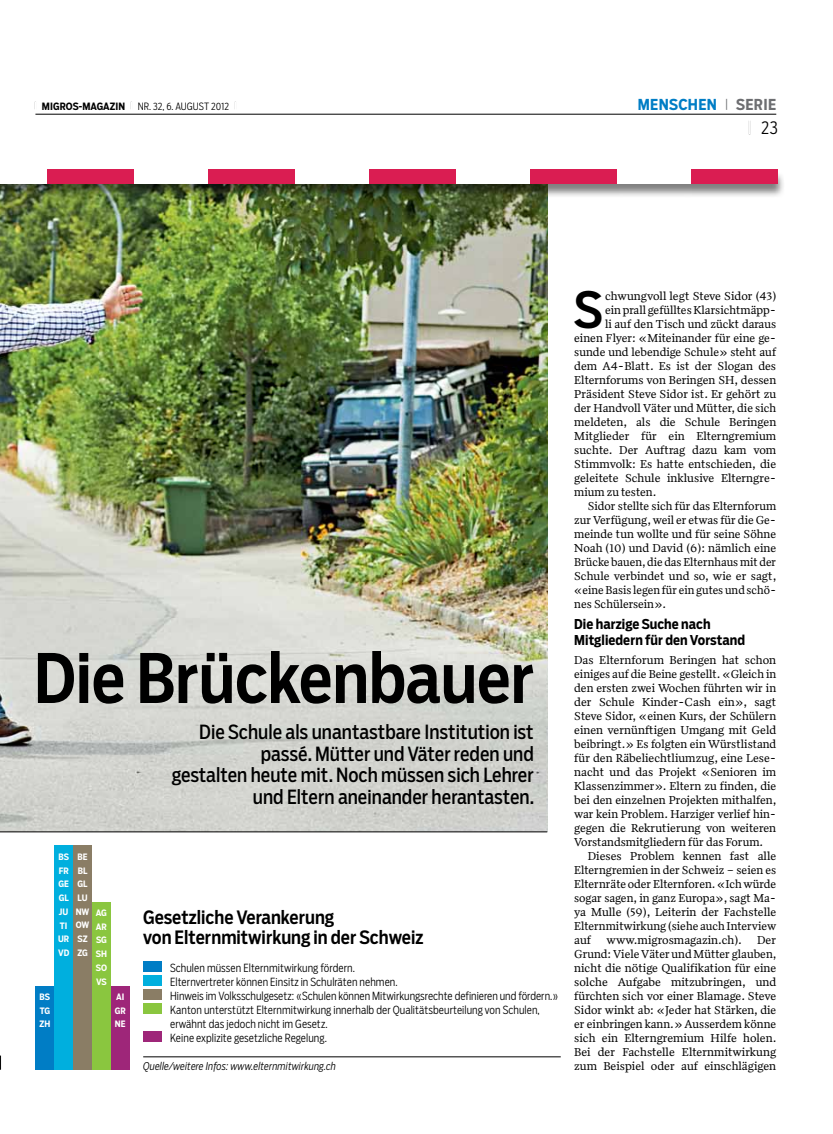
<style>
.page{position:relative;width:833px;height:1134px;background:#fff}
.page>*{position:absolute;margin:0;border:0;box-sizing:border-box;transform-origin:0 0}
.t1{font:500 67.5px "Salvo Sans Cond";letter-spacing:-.005em;color:#000}
.t2{font:500 49.62px "Salvo Sans Cond";color:#000}
.t3{font:19.38px/21.8px "Salvo Sans Cond";color:#000;text-align:right}
.t4{font:500 18.25px/19.8px "Salvo Sans Cond";color:#000}
.t5{font:300 17.5px "Salvo Sans Cond";color:#000}
.t6{font:700 15px "Salvo Sans Cond";letter-spacing:.02em;color:#007dc5}
.t7{font:700 13.5px/15.2px "Salvo Sans Cond";letter-spacing:.005em;color:#000}
.t8{font:11.75px/14px "Quiosco Two LF";color:#000;text-align:justify}
.t9{font:300 11.12px/14px "Salvo Sans Cond";letter-spacing:.005em;color:#000}
.t10{font:italic 300 10.62px "Salvo Sans Cond";letter-spacing:.005em;color:#000}
.t11{font:300 10px "Salvo Sans Cond";letter-spacing:.01em;color:#000}
.t12{font:700 8.75px/13.8px "Salvo Sans Cond";color:#fff}
.s1{font-size:8.12px}
.s2{font-weight:700}
.s3{font-weight:300;font-size:11.88px;color:#6d6e71}
.s4{color:#6d6e71}
.s5{font-size:14.75px}
</style>
<div class="page">
<hr style="left:35px;top:114px;width:741px;height:1px;background:#000">
<img style="left:0;top:199px;width:547px;height:633px">
<div style="left:0;top:171px;width:785px;height:28px;background:#000;opacity:.5"></div>
<div style="left:0;top:169px;width:778px;height:14px;background:#fff"></div>
<div style="left:47px;top:169px;width:87px;height:14px;background:#da1d52"></div>
<div style="left:208px;top:169px;width:87px;height:14px;background:#da1d52"></div>
<div style="left:691px;top:169px;width:87px;height:14px;background:#da1d52"></div>
<div style="left:530px;top:169px;width:87px;height:14px;background:#da1d52"></div>
<div style="left:369px;top:169px;width:87px;height:14px;background:#da1d52"></div>
<svg style="left:0;top:1055px;width:1px;height:15px"></svg>
<hr style="left:0;top:832px;width:547px;height:1px;background:#000">
<div style="left:35px;top:986px;width:19px;height:116px;background:#007dc5"></div>
<div style="left:54px;top:846px;width:19px;height:256px;background:#00afde"></div>
<div style="left:73px;top:846px;width:19px;height:256px;background:#8a7d65"></div>
<div style="left:92px;top:902px;width:19px;height:200px;background:#8ac63f"></div>
<div style="left:111px;top:986px;width:19px;height:116px;background:#9e2679"></div>
<div style="left:0;top:1070px;width:606px;height:41px;background:#fff"></div>
<div style="left:143px;top:961px;width:19px;height:11px;background:#007dc5"></div>
<div style="left:143px;top:975px;width:19px;height:11px;background:#00afde"></div>
<div style="left:143px;top:989px;width:19px;height:11px;background:#8a7d65"></div>
<div style="left:143px;top:1003px;width:19px;height:11px;background:#8ac63f"></div>
<div style="left:143px;top:1031px;width:19px;height:11px;background:#9e2679"></div>
<hr style="left:143px;top:1056px;width:418px;height:1px;background:#000">
<p class="t11" style="left:35px;top:99px;width:203px"><span class="s1">|</span> <span class="s2">Migros-Magazin</span> <span class="s1">|</span> Nr. 32, 6. August 2012 <span class="s1">|</span></p>
<p class="t6" style="left:638px;top:94px;width:140px">menschen <span class="s3">|</span> <span class="s4">serie</span></p>
<h3 class="t5" style="left:747px;top:116px;width:32px"><span class="s5">|</span> 23</h3>
<h1 class="t1" style="left:34px;top:633px;width:502px">Die Brückenbauer</h1>
<h3 class="t3" style="left:172px;top:721px;width:364px">Die Schule als unantastbare Institution ist passé. Mütter und Väter reden und<br>gestalten heute mit. Noch müssen sich Lehrer und Eltern aneinander herantasten.</h3>
<p class="t12" style="left:39px;top:990px;width:12px;text-align:justify">BS TG ZH</p>
<p class="t12" style="left:58px;top:850px;width:13px">BS<br>FR<br>GE<br>GL<br>JU<br>TI<br>UR<br>VD</p>
<p class="t12" style="left:76px;top:850px;width:15px">BE<br>BL<br>GL<br>LU<br>NW<br>OW<br>SZ<br>ZG</p>
<p class="t12" style="left:96px;top:906px;width:12px">AG<br>AR<br>SG<br>SH<br>SO<br>VS</p>
<p class="t12" style="left:115px;top:990px;width:7px;text-align:justify">AI GR NE</p>
<h3 class="t4" style="left:143px;top:907px;width:281px">Gesetzliche Verankerung<br>von Elternmitwirkung in der Schweiz</h3>
<p class="t9" style="left:170px;top:960px;width:390px">Schulen müssen Elternmitwirkung fördern.<br>Elternvertreter können Einsitz in Schulräten nehmen.<br>Hinweis im Volksschulgesetz: «Schulen können Mitwirkungsrechte definieren und fördern.» Kanton unterstützt Elternmitwirkung innerhalb der Qualitätsbeurteilung von Schulen, erwähnt das jedoch nicht im Gesetz.<br>Keine explizite gesetzliche Regelung.</p>
<p class="t10" style="left:143px;top:1059px;width:194px">Quelle/weitere Infos: www.elternmitwirkung.ch</p>
<h2 class="t2" style="left:574px;top:276px;width:30px">S</h2>
<p class="t8" style="left:605px;top:288px;width:173px">chwungvoll legt Steve Sidor (43)</p>
<p class="t8" style="left:605px;top:302px;width:173px">ein prall gefülltes Klarsichtmäpp-</p>
<p class="t8" style="left:605px;top:316px;width:173px">li auf den Tisch und zückt daraus</p>
<p class="t8" style="left:574px;top:330px;width:203px">einen Flyer: «Miteinander für eine ge-</p>
<p class="t8" style="left:574px;top:344px;width:203px">sunde und lebendige Schule» steht auf</p>
<p class="t8" style="left:574px;top:358px;width:203px">dem A4-Blatt. Es ist der Slogan des</p>
<p class="t8" style="left:574px;top:372px;width:203px">Elternforums von Beringen SH, dessen</p>
<p class="t8" style="left:574px;top:386px;width:203px">Präsident Steve Sidor ist. Er gehört zu</p>
<p class="t8" style="left:574px;top:400px;width:203px">der Handvoll Väter und Mütter, die sich</p>
<p class="t8" style="left:574px;top:414px;width:203px">meldeten, als die Schule Beringen</p>
<p class="t8" style="left:574px;top:428px;width:203px">Mitglieder für ein Elterngremium</p>
<p class="t8" style="left:574px;top:442px;width:203px">suchte. Der Auftrag dazu kam vom</p>
<p class="t8" style="left:574px;top:456px;width:203px">Stimmvolk: Es hatte entschieden, die</p>
<p class="t8" style="left:574px;top:470px;width:201px">geleitete Schule inklusive Elterngre-</p>
<p class="t8" style="left:574px;top:484px;width:84px">mium zu testen.</p>
<p class="t8" style="left:587px;top:498px;width:190px">Sidor stellte sich für das Elternforum</p>
<p class="t8" style="left:574px;top:512px;width:203px">zur Verfügung, weil er etwas für die Ge-</p>
<p class="t8" style="left:574px;top:526px;width:203px">meinde tun wollte und für seine Söhne</p>
<p class="t8" style="left:574px;top:540px;width:203px">Noah (10) und David (6): nämlich eine</p>
<p class="t8" style="left:574px;top:554px;width:203px">Brücke bauen, die das Elternhaus mit der</p>
<p class="t8" style="left:574px;top:568px;width:204px">Schule verbindet und so, wie er sagt,</p>
<p class="t8" style="left:574px;top:582px;width:203px">«eine Basis legen für ein gutes und schö-</p>
<p class="t8" style="left:574px;top:596px;width:93px">nes Schülersein».</p>
<p class="t7" style="left:574px;top:617px;width:172px">Die harzige Suche nach<br>Mitgliedern für den Vorstand</p>
<p class="t8" style="left:574px;top:652px;width:204px">Das Elternforum Beringen hat schon einiges auf die Beine gestellt. «Gleich in den ersten zwei Wochen führten wir in der Schule Kinder-Cash ein», sagt Steve Sidor, «einen Kurs, der Schülern einen vernünftigen Umgang mit Geld beibringt.» Es folgten ein Würstlistand für den Räbeliechtliumzug, eine Lese&shy;nacht und das Projekt «Senioren im Klassenzimmer». Eltern zu finden, die bei den einzelnen Projekten mithalfen, war kein Problem. Harziger verlief hin&shy;gegen die Rekrutierung von weiteren Vorstandsmitgliedern für das Forum.</p>
<p class="t8" style="left:574px;top:848px;width:203px;text-indent:13px">Dieses Problem kennen fast alle Elterngremien in der Schweiz – seien es Elternräte oder Elternforen. «Ich würde sogar sagen, in ganz Europa», sagt Ma&shy;ya Mulle (59), Leiterin der Fachstelle Elternmitwirkung (siehe auch Interview auf</p>
<p class="t8" style="left:606px;top:932px;width:137px">www.migrosmagazin.ch).</p>
<p class="t8" style="left:574px;top:932px;width:204px;text-indent:183px">Der Grund: Viele Väter und Mütter glauben, nicht die nötige Qualifikation für eine solche Aufgabe mitzubringen, und fürchten sich vor einer Blamage. Steve Sidor winkt ab: «Jeder hat Stärken, die er einbringen kann.» Ausserdem könne sich ein Elterngremium Hilfe holen.<br>Bei der Fachstelle Elternmitwirkung zum Beispiel oder auf einschlägigen</p>
</div>
